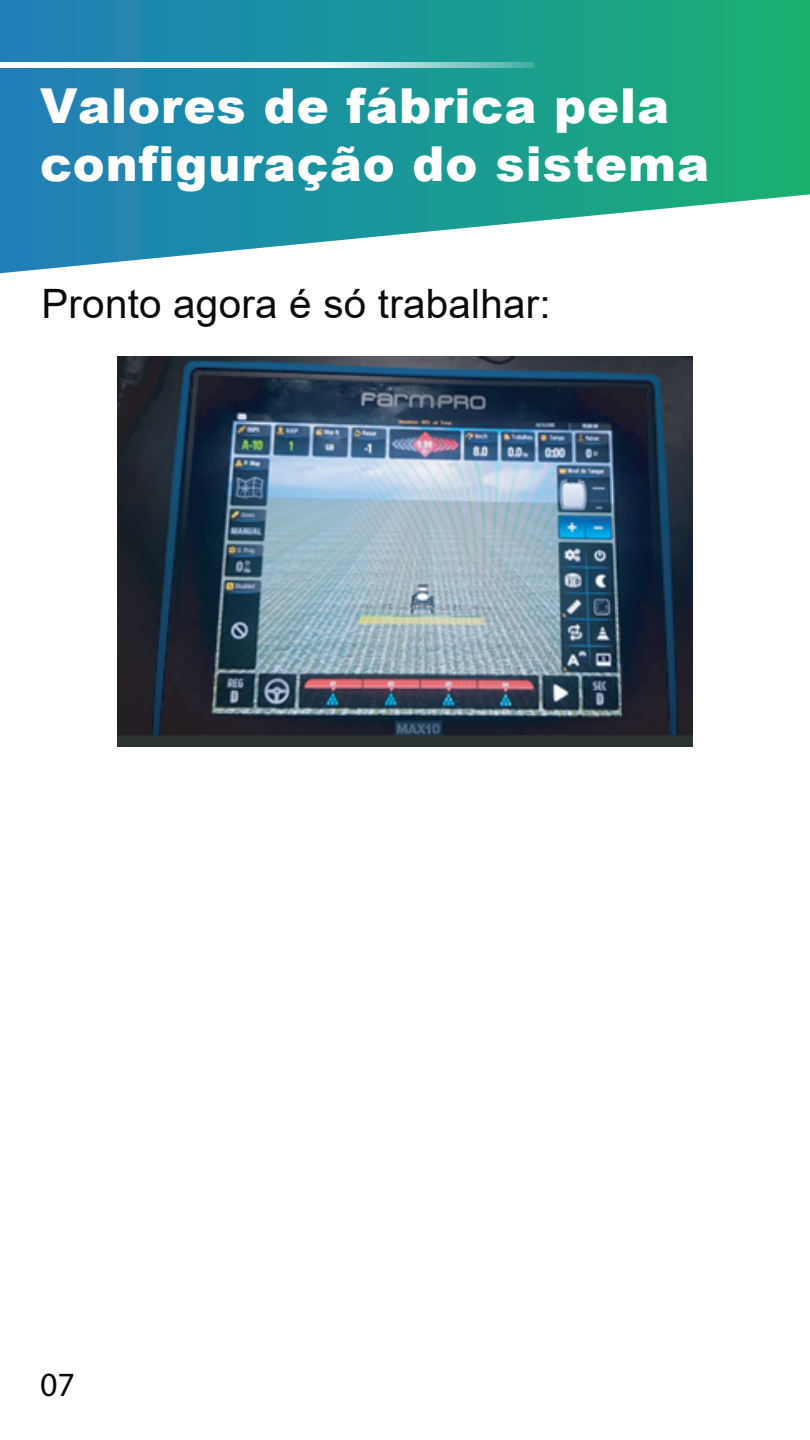
<style>
.page{position:relative;width:810px;height:1440px;background:#fff}
.page>*{position:absolute;margin:0;border:0;box-sizing:border-box;transform-origin:0 0}
.t1{font:900 48.15px/57.6px "Arial";letter-spacing:.02em;color:#fff}
.t2{font:40.5px "Arial";letter-spacing:.005em;color:#0b090c}
.t3{font:34.05px "Myriad Pro";color:#0b090c}
</style>
<div class="page">
<svg style="left:0;top:0;width:810px;height:273px;background:#3da4a8"></svg>
<svg style="left:0;top:63px;width:534px;height:5px"></svg>
<img style="left:117px;top:357px;width:576px;height:389px">
<p class="t1" style="left:40px;top:76px;width:671px">Valores de fábrica pela configuração do sistema</p>
<p class="t2" style="left:41px;top:276px;width:511px">Pronto agora é só trabalhar:</p>
<p class="t3" style="left:40px;top:1364px;width:36px">07</p>
</div>
